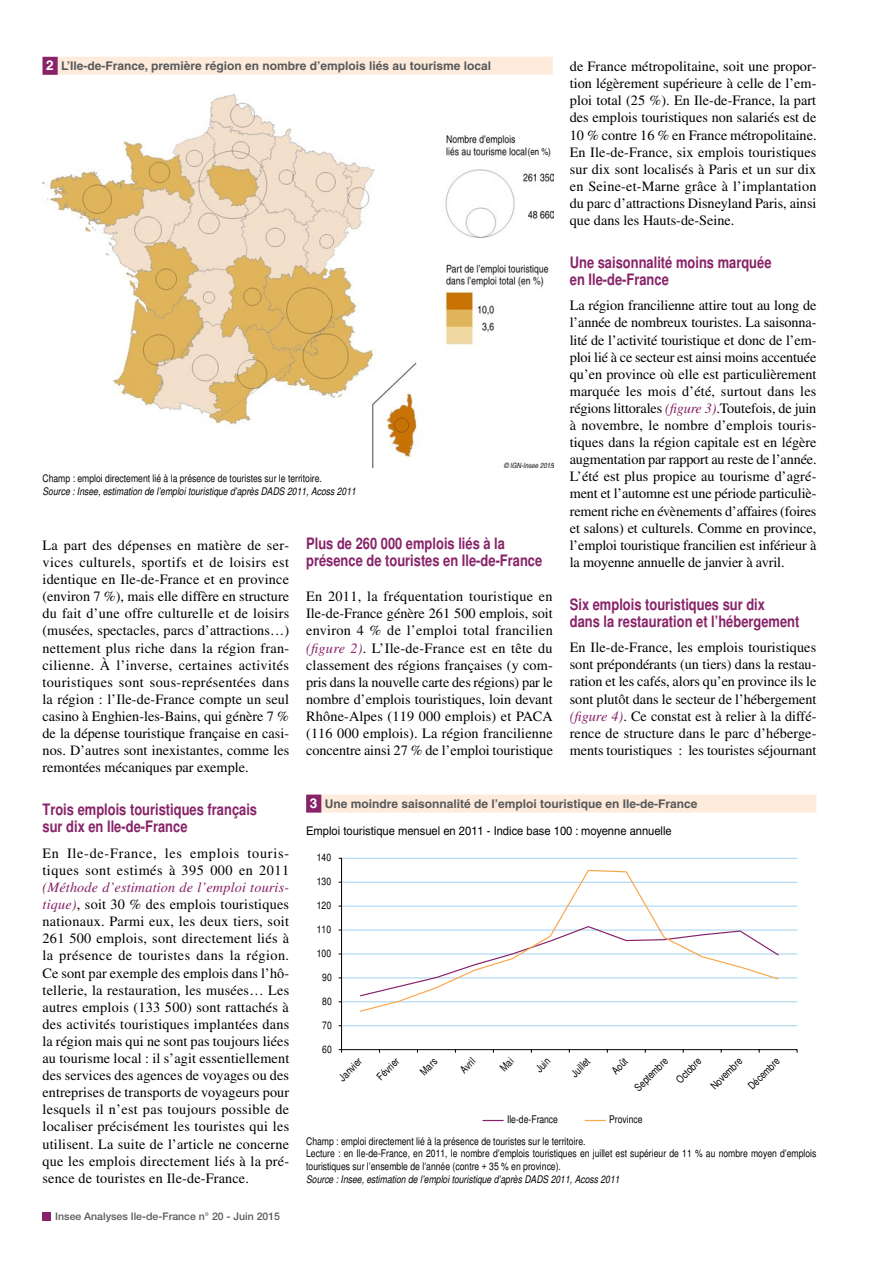
<style>
.page{position:relative;width:893px;height:1263px;background:#fff}
.page>*{position:absolute;margin:0;border:0;box-sizing:border-box;transform-origin:0 0}
.INSEE_InterNLig{font:700 condensed 15.75px/17.1px "Helvetica";color:#872368}
.INSEE_Body_texte{font:14.25px/17.1px "Times LT Std";color:#000;text-align:justify}
.INSEE_Figure_Titre_1{font:700 12px "Helvetica";color:#58595b}
.INSEE_Tab_txt{font:12px "Helvetica";color:#000;scale:.93 1}
.INSEE_Figure_Note{font:condensed 10.5px/12.6px "Helvetica";color:#000}
.INSEE_Figure_Source{font:italic condensed 10.5px "Helvetica";color:#000}
.t1{font:condensed 10.5px "Helvetica";color:#010101}
.t2{font:500 10.5px "Helvetica Neue LT Std";color:#58595b}
.t3{font:9.75px "Helvetica";color:#000;scale:.8 1}
.s1{font-size:13.65px;color:#fff}
.s2{font-style:italic;color:#872368}
</style>
<div class="page">
<div style="left:43px;top:1212px;width:8px;height:8px;background:#872368"></div>
<div style="left:306px;top:794px;width:510px;height:18px;background:#feebdb"></div>
<div style="left:306px;top:795px;width:15px;height:18px;background:#872368"></div>
<svg style="left:338px;top:857px;width:460px;height:265px"></svg>
<div style="left:43px;top:57px;width:510px;height:18px;background:#feebdb"></div>
<div style="left:43px;top:57px;width:15px;height:18px;background:#872368"></div>
<img style="left:43px;top:95px;width:510px;height:373px">
<svg style="left:500px;top:1057px;width:14px;height:14px"></svg>
<p class="INSEE_Figure_Titre_1" style="left:46px;top:59px;width:446px"><span class="s1">2</span> L’Ile-de-France, première région en nombre d’emplois liés au tourisme local</p>
<p class="INSEE_Body_texte" style="left:570px;top:58px;width:248px">de France métropolitaine, soit une propor‑ tion légèrement supérieure à celle de l’em‑ ploi total (25 %). En Ile‑de‑France, la part des emplois touristiques non salariés est de 10 % contre 16 % en France métropolitaine.</p>
<p class="INSEE_Body_texte" style="left:570px;top:143px;width:248px">En Ile‑de‑France, six emplois touristiques sur dix sont localisés à Paris et un sur dix en Seine‑et‑Marne grâce à l’implantation du parc d’attractions Disneyland Paris, ainsi que dans les Hauts‑de‑Seine.</p>
<p class="INSEE_InterNLig" style="left:570px;top:253px;width:203px">Une saisonnalité moins marquée en Ile‑de‑France</p>
<p class="INSEE_Body_texte" style="left:570px;top:297px;width:248px">La région francilienne attire tout au long de l’année de nombreux touristes. La saisonna‑ lité de l’activité touristique et donc de l’em‑ ploi lié à ce secteur est ainsi moins accentuée qu’en province où elle est particulièrement marquée les mois d’été, surtout dans les régions littorales <span class="s2">(figure 3)</span>.Toutefois, de juin à novembre, le nombre d’emplois touris‑ tiques dans la région capitale est en légère augmentation par rapport au reste de l’année.<br>L’été est plus propice au tourisme d’agré‑ ment et l’automne est une période particuliè‑ rement riche en évènements d’affaires (foires et salons) et culturels. Comme en province, l’emploi touristique francilien est inférieur à la moyenne annuelle de janvier à avril.</p>
<p class="INSEE_InterNLig" style="left:570px;top:595px;width:231px">Six emplois touristiques sur dix<br>dans la restauration et l’hébergement</p>
<p class="INSEE_Body_texte" style="left:570px;top:639px;width:248px">En Ile‑de‑France, les emplois touristiques sont prépondérants (un tiers) dans la restau‑ ration et les cafés, alors qu’en province ils le sont plutôt dans le secteur de l’hébergement <span class="s2">(figure 4)</span>. Ce constat est à relier à la diffé‑ rence de structure dans le parc d’héberge‑ ments touristiques : les touristes séjournant</p>
<p class="t3" style="left:528px;top:146px;width:30px">(en %)</p>
<p class="INSEE_Figure_Note" style="left:43px;top:472px;width:281px">Champ : emploi directement lié à la présence de touristes sur le territoire.</p>
<p class="INSEE_Figure_Source" style="left:43px;top:485px;width:315px">Source : Insee, estimation de l’emploi touristique d’après DADS 2011, Acoss 2011</p>
<p class="INSEE_InterNLig" style="left:306px;top:534px;width:238px">Plus de 260 000 emplois liés à la présence de touristes en Ile‑de‑France</p>
<p class="INSEE_Body_texte" style="left:306px;top:588px;width:248px">En 2011, la fréquentation touristique en Ile‑de‑France génère 261 500 emplois, soit environ 4 % de l’emploi total francilien <span class="s2">(figure 2)</span>. L’Ile‑de‑France est en tête du classement des régions françaises (y com‑ pris dans la nouvelle carte des régions) par le nombre d’emplois touristiques, loin devant Rhône‑Alpes (119 000 emplois) et PACA (116 000 emplois). La région francilienne concentre ainsi 27 % de l’emploi touristique</p>
<p class="INSEE_Body_texte" style="left:43px;top:537px;width:248px">La part des dépenses en matière de ser‑ vices culturels, sportifs et de loisirs est identique en Ile‑de‑France et en province (environ 7 %), mais elle diffère en structure du fait d’une offre culturelle et de loisirs (musées, spectacles, parcs d’attractions…) nettement plus riche dans la région fran‑ cilienne. À l’inverse, certaines activités touristiques sont sous‑représentées dans la région : l’Ile‑de‑France compte un seul casino à Enghien‑les‑Bains, qui génère 7 % de la dépense touristique française en casi‑ nos. D’autres sont inexistantes, comme les remontées mécaniques par exemple.</p>
<p class="INSEE_InterNLig" style="left:43px;top:801px;width:216px">Trois emplois touristiques français sur dix en Ile-de-France</p>
<p class="INSEE_Body_texte" style="left:43px;top:844px;width:248px">En Ile‑de‑France, les emplois touris‑ tiques sont estimés à 395 000 en 2011 <span class="s2">(Méthode d’estimation de l’emploi touris‑ tique)</span>, soit 30 % des emplois touristiques nationaux. Parmi eux, les deux tiers, soit 261 500 emplois, sont directement liés à la présence de touristes dans la région.<br>Ce sont par exemple des emplois dans l’hô‑ tellerie, la restauration, les musées… Les autres emplois (133 500) sont rattachés à des activités touristiques implantées dans la région mais qui ne sont pas toujours liées au tourisme local : il s’agit essentiellement des services des agences de voyages ou des entreprises de transports de voyageurs pour lesquels il n’est pas toujours possible de localiser précisément les touristes qui les utilisent. La suite de l’article ne concerne que les emplois directement liés à la pré‑ sence de touristes en Ile‑de‑France.</p>
<p class="INSEE_Figure_Titre_1" style="left:310px;top:796px;width:389px"><span class="s1">3</span> Une moindre saisonnalité de l’emploi touristique en Ile-de-France</p>
<p class="INSEE_Tab_txt" style="left:306px;top:824px;width:395px">Emploi touristique mensuel en 2011 - Indice base 100 : moyenne annuelle</p>
<p class="t1" style="left:317px;top:851px;width:16px">140</p>
<p class="t1" style="left:317px;top:875px;width:16px">130</p>
<p class="t1" style="left:317px;top:899px;width:16px">120</p>
<p class="t1" style="left:317px;top:923px;width:16px">110</p>
<p class="t1" style="left:317px;top:947px;width:16px">100</p>
<p class="t1" style="left:322px;top:971px;width:11px">90</p>
<p class="t1" style="left:322px;top:995px;width:11px">80</p>
<p class="t1" style="left:322px;top:1019px;width:11px">70</p>
<p class="t1" style="left:322px;top:1043px;width:11px">60</p>
<p class="t1" style="left:336px;top:1075px;width:29px;rotate:-45deg">Janvier</p>
<p class="t1" style="left:374px;top:1074px;width:28px;rotate:-45deg">Février</p>
<p class="t1" style="left:418px;top:1068px;width:21px;rotate:-45deg">Mars</p>
<p class="t1" style="left:457px;top:1067px;width:18px;rotate:-45deg">Avril</p>
<p class="t1" style="left:533px;top:1066px;width:17px;rotate:-45deg">Juin</p>
<p class="t1" style="left:568px;top:1070px;width:24px;rotate:-45deg">Juillet</p>
<p class="t1" style="left:609px;top:1067px;width:19px;rotate:-45deg">Août</p>
<p class="t1" style="left:632px;top:1085px;width:44px;rotate:-45deg">Septembre</p>
<p class="t1" style="left:674px;top:1077px;width:32px;rotate:-45deg">Octobre</p>
<p class="t1" style="left:708px;top:1083px;width:41px;rotate:-45deg">Novembre</p>
<p class="t1" style="left:746px;top:1083px;width:41px;rotate:-45deg">Décembre</p>
<p class="t1" style="left:507px;top:1113px;width:53px">Ile-de-France</p>
<p class="t1" style="left:609px;top:1113px;width:35px">Province</p>
<p class="INSEE_Figure_Note" style="left:306px;top:1135px;width:281px">Champ : emploi directement lié à la présence de touristes sur le territoire.</p>
<p class="INSEE_Figure_Note" style="left:306px;top:1147px;width:512px">Lecture : en Ile-de-France, en 2011, le nombre d’emplois touristiques en juillet est supérieur de 11 % au nombre moyen d’emplois touristiques sur l’ensemble de l’année (contre + 35 % en province).</p>
<p class="INSEE_Figure_Source" style="left:306px;top:1173px;width:315px">Source : Insee, estimation de l’emploi touristique d’après DADS 2011, Acoss 2011</p>
<p class="t2" style="left:55px;top:1210px;width:226px">Insee Analyses Ile‑de‑France n° 20 - Juin 2015</p>
</div>
